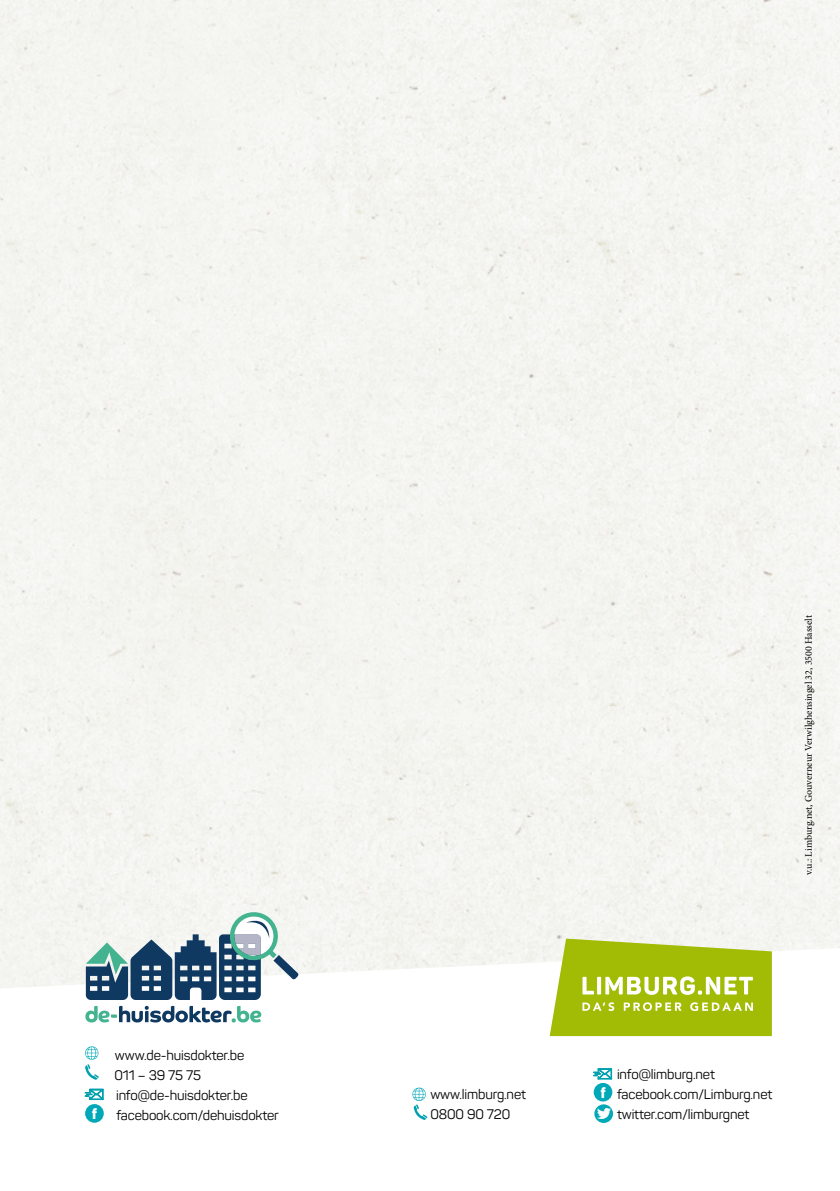
<style>
.page{position:relative;width:840px;height:1191px;background:#fff}
.page>*{position:absolute;margin:0;border:0;box-sizing:border-box;transform-origin:0 0}
.t1{font:900 15.2px "DIN";color:#fff}
.t2{font:13.6px/20px "Panton";letter-spacing:-.01em;color:#000}
.t3{font:10px "Minion Pro";color:#000}
</style>
<div class="page">
<svg style="left:0;top:948px;width:836px;height:175px"></svg>
<svg style="left:549px;top:938px;width:222px;height:98px"></svg>
<div style="left:593px;top:1083px;width:19px;height:18px;background:#00a8b8;border-radius:50%"></div>
<svg style="left:594px;top:1104px;width:18px;height:19px"></svg>
<svg style="left:597px;top:1108px;width:12px;height:10px"></svg>
<svg style="left:592px;top:1068px;width:20px;height:12px"></svg>
<svg style="left:412px;top:1087px;width:15px;height:33px"></svg>
<svg style="left:85px;top:1046px;width:14px;height:33px"></svg>
<svg style="left:85px;top:1088px;width:19px;height:12px"></svg>
<div style="left:85px;top:1104px;width:19px;height:18px;background:#00a8b8;border-radius:50%"></div>
<svg style="left:85px;top:1006px;width:176px;height:16px"></svg>
<svg style="left:86px;top:909px;width:212px;height:91px"></svg>
<p class="t2" style="left:114px;top:1044px;width:134px">www.de-huisdokter.be<br>011 – 39 75 75 info@de-huisdokter.be</p>
<p class="t1" style="left:92px;top:1103px;width:7px">f</p>
<p class="t2" style="left:116px;top:1105px;width:164px">facebook.com/dehuisdokter</p>
<p class="t3" style="left:802px;top:874px;width:261px;rotate:-90deg">v.u.: Limburg.net, Gouverneur Verwilghensingel 32, 3500 Hasselt</p>
<p class="t2" style="left:430px;top:1083px;width:97px">www.limburg.net</p>
<p class="t1" style="left:600px;top:1082px;width:7px">f</p>
<p class="t2" style="left:430px;top:1103px;width:81px">0800 90 720</p>
<p class="t2" style="left:616px;top:1063px;width:157px">info@limburg.net facebook.com/Limburg.net twitter.com/limburgnet</p>
</div>
